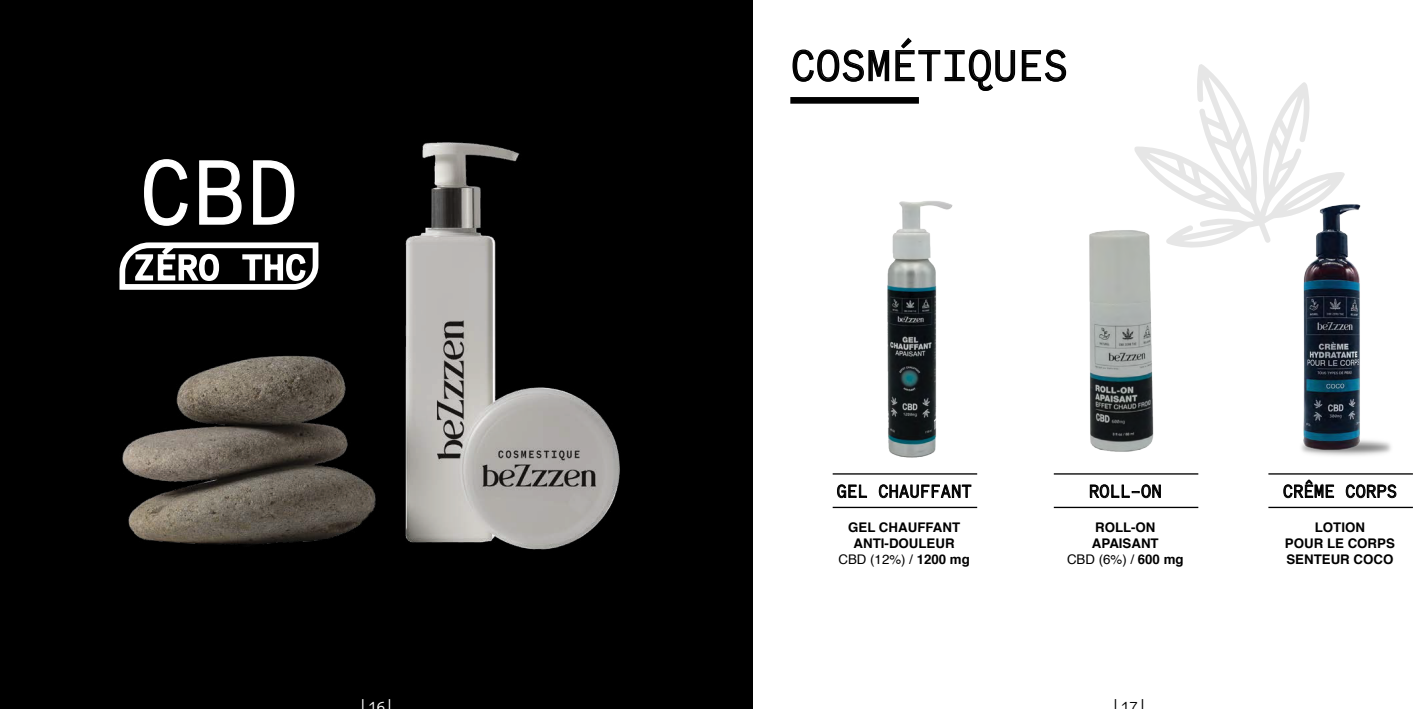
<style>
.page{position:relative;width:1418px;height:709px;background:#fff}
.page>*{position:absolute;margin:0;border:0;box-sizing:border-box;transform-origin:0 0}
.t1{font:95.5px "Code Saver";color:#fff}
.t2{font:45.12px "Code Saver";color:#000}
.t3{font:18.62px "Code Saver";color:#000}
.t4{font:15.88px "Code Saver";color:#fff}
.t5{font:15.88px "Code Saver";color:#000}
.t6{font:700 13.25px/15.9px "Helvetica";color:#000;text-align:center}
.s1{font-weight:400}
</style>
<div class="page">
<img style="left:858px;top:62px;width:553px;height:447px">
<img style="left:1276px;top:191px;width:124px;height:276px">
<div style="left:0;top:0;width:752px;height:709px;background:#000"></div>
<img style="left:122px;top:142px;width:498px;height:408px">
<svg style="left:792px;top:37px;width:223px;height:55px"></svg>
<svg style="left:1021px;top:49px;width:45px;height:33px"></svg>
<div style="left:790px;top:97px;width:129px;height:7px;background:#000"></div>
<svg style="left:119px;top:239px;width:202px;height:54px"></svg>
<svg style="left:143px;top:158px;width:45px;height:68px"></svg>
<svg style="left:198px;top:160px;width:44px;height:65px"></svg>
<svg style="left:252px;top:160px;width:43px;height:65px"></svg>
<svg style="left:837px;top:484px;width:30px;height:14px"></svg>
<svg style="left:878px;top:484px;width:93px;height:14px"></svg>
<svg style="left:1089px;top:484px;width:72px;height:14px"></svg>
<svg style="left:1283px;top:479px;width:51px;height:19px"></svg>
<svg style="left:1345px;top:484px;width:51px;height:14px"></svg>
<hr style="left:832px;top:473px;width:145px;height:1px;background:#000">
<hr style="left:1053px;top:473px;width:145px;height:1px;background:#000">
<hr style="left:1268px;top:473px;width:144px;height:1px;background:#000">
<hr style="left:832px;top:507px;width:145px;height:1px;background:#000">
<hr style="left:1053px;top:507px;width:145px;height:1px;background:#000">
<hr style="left:1268px;top:507px;width:144px;height:1px;background:#000">
<svg style="left:1134px;top:64px;width:210px;height:185px"></svg>
<h1 class="t1" style="left:139px;top:131px;width:162px">CBD</h1>
<h2 class="t2" style="left:790px;top:37px;width:279px">COSMÉTIQUES</h2>
<h3 class="t3" style="left:836px;top:479px;width:137px">GEL CHAUFFANT</h3>
<h3 class="t3" style="left:1088px;top:479px;width:74px">ROLL-ON</h3>
<h3 class="t3" style="left:1282px;top:479px;width:116px">CRÊME CORPS</h3>
<p class="t6" style="left:838px;top:519px;width:133px">GEL CHAUFFANT<br>ANTI-DOULEUR<br><span class="s1">CBD (12%) /</span> 1200 mg</p>
<p class="t6" style="left:1067px;top:519px;width:118px">ROLL-ON<br>APAISANT<br><span class="s1">CBD (6%) /</span> 600 mg</p>
<p class="t6" style="left:1284px;top:519px;width:111px">LOTION<br>POUR LE CORPS<br>SENTEUR COCO</p>
<p class="t4" style="left:358px;top:696px;width:37px">|16|</p>
<p class="t5" style="left:1111px;top:696px;width:37px">|17|</p>
</div>
